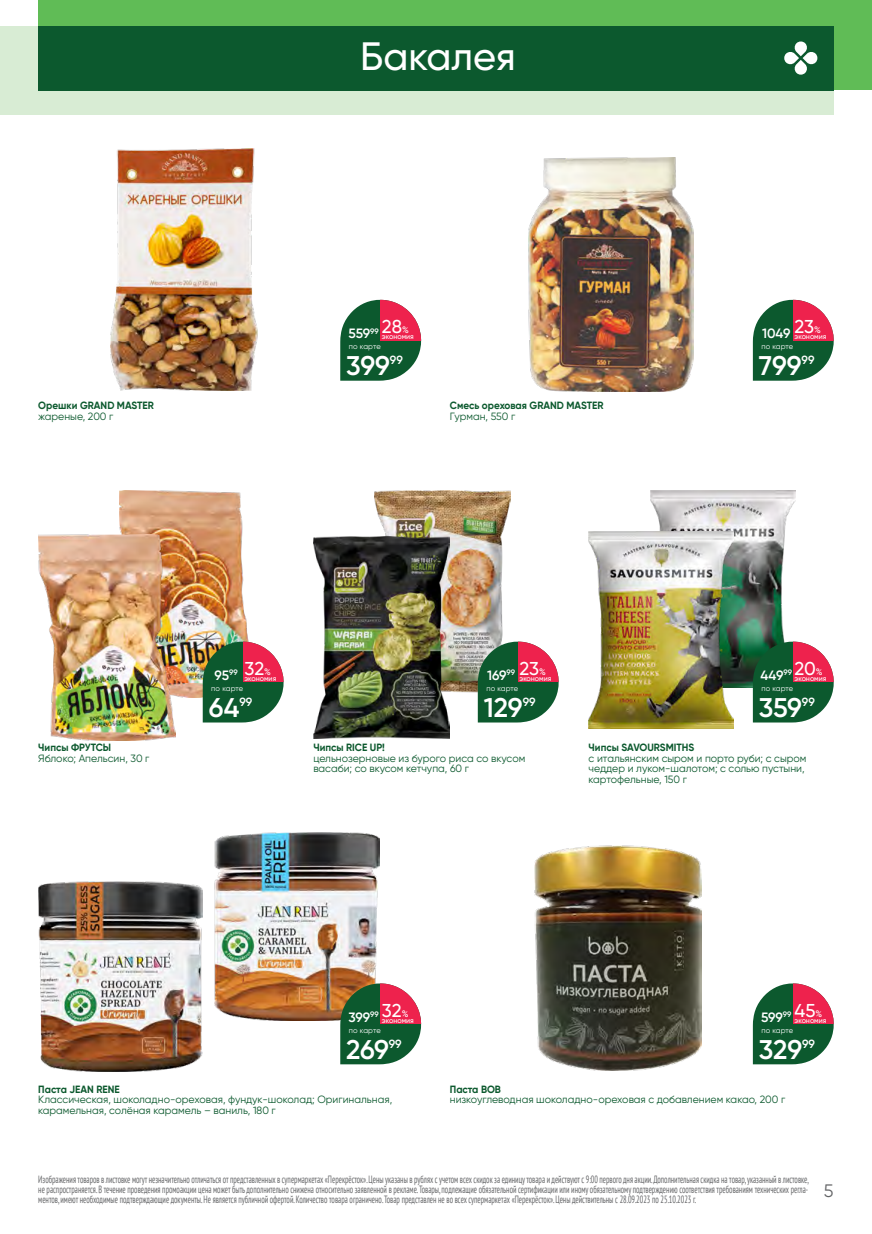
<style>
.page{position:relative;width:872px;height:1234px;background:#fff}
.page>*{position:absolute;margin:0;border:0;box-sizing:border-box;transform-origin:0 0}
.t1{font:500 39.45px "Gilroy";color:#fff}
.t2{font:600 27px "Gilroy";letter-spacing:-.005em;color:#fff}
.t3{font:500 18.6px "Gilroy";letter-spacing:-.005em;color:#fff}
.t4{font:18px "Gilroy";color:#636466}
.t5{font:600 13.5px "Gilroy";letter-spacing:-.01em;color:#fff}
.t6{font:600 11.85px "Gilroy";color:#fff}
.t7{font:condensed 10.5px/9.8px "PT Sans";color:#636466;text-align:justify;scale:.75 1}
.t8{font:10.5px/10.5px "Gilroy";color:#0c592e}
.t9{font:700 10.5px "Gilroy";color:#0c592e;scale:.95 1}
.t10{font:500 7.5px "Gilroy";color:#fff;scale:.95 1}
.t11{font:7.5px "Gilroy";color:#fff}
.s1{font-size:9.3px}
</style>
<div class="page">
<div style="left:38px;top:0;width:834px;height:90px;background:#60bc56"></div>
<div style="left:0;top:26px;width:833px;height:89px;background:#d8ecd4"></div>
<div style="left:38px;top:26px;width:795px;height:64px;background:#0c592e"></div>
<svg style="left:784px;top:41px;width:34px;height:34px"></svg>
<img style="left:111px;top:149px;width:147px;height:241px">
<img style="left:529px;top:158px;width:164px;height:233px">
<img style="left:119px;top:490px;width:130px;height:207px">
<img style="left:38px;top:534px;width:137px;height:206px">
<img style="left:374px;top:490px;width:136px;height:202px">
<img style="left:313px;top:536px;width:137px;height:202px">
<img style="left:651px;top:490px;width:144px;height:197px">
<img style="left:588px;top:531px;width:145px;height:197px">
<img style="left:215px;top:832px;width:164px;height:187px">
<img style="left:38px;top:881px;width:165px;height:190px">
<img style="left:535px;top:845px;width:166px;height:224px">
<svg style="left:340px;top:299px;width:82px;height:81px;background:#367250"></svg>
<svg style="left:381px;top:300px;width:41px;height:40px;fill:#ee224d"></svg>
<svg style="left:753px;top:299px;width:81px;height:81px;background:#33714e"></svg>
<svg style="left:793px;top:300px;width:41px;height:40px;fill:#ee224d"></svg>
<svg style="left:203px;top:640px;width:81px;height:82px;background:#2b6a42"></svg>
<svg style="left:243px;top:641px;width:41px;height:41px;fill:#ee224d"></svg>
<svg style="left:478px;top:640px;width:81px;height:82px;background:#2e6e4a"></svg>
<svg style="left:518px;top:641px;width:41px;height:41px;fill:#ee224d"></svg>
<svg style="left:753px;top:640px;width:81px;height:82px;background:#20663f"></svg>
<svg style="left:793px;top:641px;width:41px;height:41px;fill:#ee224d"></svg>
<svg style="left:340px;top:982px;width:82px;height:82px;background:#32673f"></svg>
<svg style="left:381px;top:983px;width:41px;height:40px;fill:#ee224d"></svg>
<svg style="left:753px;top:983px;width:81px;height:81px;background:#31704c"></svg>
<svg style="left:793px;top:983px;width:41px;height:40px;fill:#ee224d"></svg>
<h1 class="t1" style="left:360px;top:32px;width:157px">Бакалея</h1>
<p class="t9" style="left:38px;top:399px;width:123px">Орешки GRAND MASTER</p>
<p class="t8" style="left:38px;top:410px;width:77px">жареные, 200 г</p>
<p class="t5" style="left:348px;top:325px;width:32px">559<sup>99</sup></p>
<h3 class="t3" style="left:382px;top:315px;width:28px">28<span class="s1">%</span></h3>
<p class="t10" style="left:382px;top:331px;width:35px">экономия</p>
<p class="t5" style="left:762px;top:325px;width:60px">1049 <sup>23</sup><sup>%</sup></p>
<p class="t10" style="left:794px;top:331px;width:35px">экономия</p>
<p class="t11" style="left:349px;top:342px;width:33px">по карте</p>
<p class="t11" style="left:761px;top:342px;width:33px">по карте</p>
<h2 class="t2" style="left:346px;top:349px;width:45px">399</h2>
<p class="t6" style="left:390px;top:352px;width:14px">99</p>
<h2 class="t2" style="left:759px;top:349px;width:44px">799</h2>
<p class="t6" style="left:801px;top:352px;width:14px">99</p>
<p class="t9" style="left:450px;top:399px;width:163px">Смесь ореховая GRAND MASTER</p>
<p class="t8" style="left:450px;top:410px;width:67px">Гурман, 550 г</p>
<p class="t9" style="left:38px;top:740px;width:78px">Чипсы ФРУТСЫ</p>
<p class="t8" style="left:38px;top:752px;width:113px">Яблоко; Апельсин, 30 г</p>
<p class="t5" style="left:215px;top:666px;width:25px">95<sup>99</sup></p>
<h3 class="t3" style="left:244px;top:656px;width:28px">32<span class="s1">%</span></h3>
<p class="t10" style="left:244px;top:673px;width:35px">экономия</p>
<p class="t5" style="left:487px;top:666px;width:29px">169<sup>99</sup></p>
<h3 class="t3" style="left:519px;top:656px;width:28px">23<span class="s1">%</span></h3>
<p class="t10" style="left:519px;top:673px;width:35px">экономия</p>
<p class="t5" style="left:760px;top:666px;width:33px">449<sup>99</sup></p>
<h3 class="t3" style="left:794px;top:656px;width:30px">20<span class="s1">%</span></h3>
<p class="t10" style="left:794px;top:673px;width:35px">экономия</p>
<p class="t11" style="left:211px;top:683px;width:33px">по карте</p>
<p class="t11" style="left:486px;top:683px;width:33px">по карте</p>
<p class="t11" style="left:761px;top:683px;width:33px">по карте</p>
<h2 class="t2" style="left:209px;top:690px;width:32px">64</h2>
<p class="t6" style="left:239px;top:694px;width:14px">99</p>
<h2 class="t2" style="left:484px;top:690px;width:40px">129</h2>
<p class="t6" style="left:523px;top:694px;width:14px">99</p>
<h2 class="t2" style="left:759px;top:690px;width:45px">359</h2>
<p class="t6" style="left:802px;top:694px;width:14px">99</p>
<p class="t9" style="left:313px;top:740px;width:77px">Чипсы RICE UP!</p>
<p class="t8" style="left:313px;top:752px;width:213px">цельнозерновые из бурого риса со вкусом васаби; со вкусом кетчупа, 60 г</p>
<p class="t9" style="left:588px;top:740px;width:113px">Чипсы SAVOURSMITHS</p>
<p class="t8" style="left:588px;top:752px;width:219px">с итальянским сыром и порто руби; с сыром чеддер и луком-шалотом; с солью пустыни, картофельные, 150 г</p>
<p class="t5" style="left:348px;top:1008px;width:32px">399<sup>99</sup></p>
<h3 class="t3" style="left:382px;top:998px;width:28px">32<span class="s1">%</span></h3>
<p class="t10" style="left:382px;top:1015px;width:35px">экономия</p>
<p class="t5" style="left:761px;top:1008px;width:32px">599<sup>99</sup></p>
<h3 class="t3" style="left:794px;top:998px;width:29px">45<span class="s1">%</span></h3>
<p class="t10" style="left:794px;top:1015px;width:35px">экономия</p>
<p class="t11" style="left:349px;top:1025px;width:33px">по карте</p>
<p class="t11" style="left:761px;top:1025px;width:33px">по карте</p>
<h2 class="t2" style="left:346px;top:1032px;width:44px">269</h2>
<p class="t6" style="left:389px;top:1035px;width:14px">99</p>
<h2 class="t2" style="left:759px;top:1032px;width:45px">329</h2>
<p class="t6" style="left:802px;top:1035px;width:14px">99</p>
<p class="t9" style="left:38px;top:1082px;width:87px">Паста JEAN RENE</p>
<p class="t8" style="left:38px;top:1094px;width:355px">Классическая, шоколадно-ореховая, фундук‑ шоколад; Оригинальная, карамельная, солёная карамель – ваниль, 180 г</p>
<p class="t9" style="left:450px;top:1082px;width:55px">Паста BOB</p>
<p class="t8" style="left:450px;top:1094px;width:337px">низкоуглеводная шоколадно-ореховая с добавлением какао, 200 г</p>
<p class="t7" style="left:38px;top:1173px;width:1028px">Изображения товаров в листовке могут незначительно отличаться от представленных в супермаркетах «Перекрёсток». Цены указаны в рублях с учетом всех скидок за единицу товара и действуют с 9:00 первого дня акции. Дополнительная скидка на товар, указанный в листовке, не распространяется. В течение проведения промоакции цена может быть дополнительно снижена относительно заявленной в рекламе. Товары, подлежащие обязательной сертификации или иному обязательному подтверждению соответствия требованиям технических регла&shy;ментов, имеют необходимые подтверждающие документы. Не является публичной офертой. Количество товара ограничено. Товар представлен не во всех супермаркетах «Перекрёсток». Цены действительны с 28.09.2023 по 25.10.2023 г.</p>
<h3 class="t4" style="left:824px;top:1178px;width:11px">5</h3>
</div>
